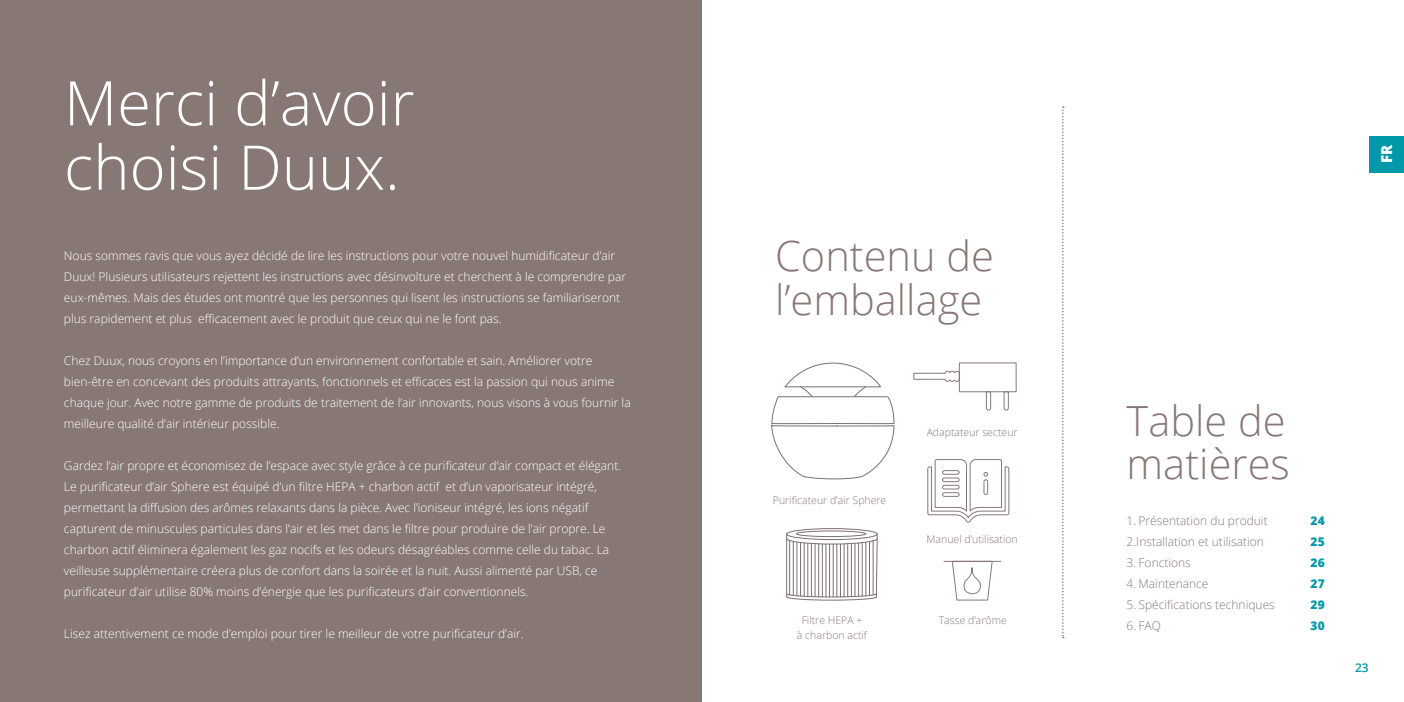
<style>
.page{position:relative;width:1404px;height:702px;background:#fff}
.page>*{position:absolute;margin:0;border:0;box-sizing:border-box;transform-origin:0 0}
.t1{font:300 61.5px/64.2px "Open Sans";color:#fff}
.t2{font:300 41.55px/43.3px "Open Sans";color:#887875}
.t3{font:800 15px "Open Sans";color:#fff}
.t4{font:300 12px/21px "Open Sans";color:#fff}
.t5{font:300 12px "Open Sans";color:#887875}
.t6{font:800 12px "Open Sans";color:#0099a9}
.t7{font:600 12px "Open Sans";color:#0099a9}
.t8{font:300 10.5px "Open Sans";color:#887875}
</style>
<div class="page">
<div style="left:0;top:0;width:702px;height:702px;background:#887875"></div>
<div style="left:1369px;top:136px;width:34px;height:36px;background:#0099a9"></div>
<svg style="left:927px;top:459px;width:82px;height:64px"></svg>
<svg style="left:771px;top:362px;width:123px;height:117px"></svg>
<svg style="left:1003px;top:392px;width:5px;height:18px"></svg>
<svg style="left:985px;top:392px;width:6px;height:18px"></svg>
<svg style="left:913px;top:370px;width:45px;height:12px"></svg>
<div style="left:958px;top:362px;width:58px;height:30px;border:1px solid #887875"></div>
<svg style="left:786px;top:532px;width:91px;height:68px"></svg>
<svg style="left:786px;top:528px;width:91px;height:11px"></svg>
<div style="left:786px;top:528px;width:91px;height:12px;border:1px solid #7b706f;border-radius:50%"></div>
<svg style="left:796px;top:531px;width:69px;height:5px"></svg>
<div style="left:796px;top:530px;width:69px;height:7px;border:1px solid #7b706f;border-radius:50%"></div>
<svg style="left:1062px;top:106px;width:1px;height:532px"></svg>
<svg style="left:943px;top:560px;width:58px;height:41px"></svg>
<div style="left:963px;top:567px;width:18px;height:27px;border:1px solid #887875;border-radius:8px"></div>
<h1 class="t1" style="left:64px;top:69px;width:352px">Merci d’avoir choisi Duux.</h1>
<p class="t4" style="left:64px;top:245px;width:563px">Nous sommes ravis que vous ayez décidé de lire les instructions pour votre nouvel humidificateur d’air Duux! Plusieurs utilisateurs rejettent les instructions avec désinvolture et cherchent à le comprendre par eux-mêmes. Mais des études ont montré que les personnes qui lisent les instructions se familiariseront plus rapidement et plus efficacement avec le produit que ceux qui ne le font pas.</p>
<p class="t4" style="left:64px;top:350px;width:568px">Chez Duux, nous croyons en l’importance d’un environnement confortable et sain. Améliorer votre bien-être en concevant des produits attrayants, fonctionnels et efficaces est la passion qui nous anime chaque jour. Avec notre gamme de produits de traitement de l’air innovants, nous visons à vous fournir la meilleure qualité d’air intérieur possible.</p>
<p class="t4" style="left:64px;top:455px;width:558px">Gardez l’air propre et économisez de l’espace avec style grâce à ce purificateur d’air compact et élégant.<br>Le purificateur d’air Sphere est équipé d’un filtre HEPA + charbon actif et d’un vaporisateur intégré, permettant la diffusion des arômes relaxants dans la pièce. Avec l’ioniseur intégré, les ions négatif capturent de minuscules particules dans l’air et les met dans le filtre pour produire de l’air propre. Le charbon actif éliminera également les gaz nocifs et les odeurs désagréables comme celle du tabac. La veilleuse supplémentaire créera plus de confort dans la soirée et la nuit. Aussi alimenté par USB, ce purificateur d’air utilise 80% moins d’énergie que les purificateurs d’air conventionnels.</p>
<p class="t4" style="left:64px;top:623px;width:461px">Lisez attentivement ce mode d’emploi pour tirer le meilleur de votre purificateur d’air.</p>
<h2 class="t2" style="left:775px;top:233px;width:220px">Contenu de l’emballage</h2>
<p class="t8" style="left:772px;top:493px;width:115px">Purificateur d’air Sphere</p>
<p class="t8" style="left:926px;top:424px;width:92px">Adaptateur secteur</p>
<p class="t8" style="left:926px;top:532px;width:93px">Manuel d’utilisation</p>
<p class="t8" style="left:801px;top:613px;width:62px">Filtre HEPA +</p>
<p class="t8" style="left:938px;top:613px;width:69px">Tasse d’arôme</p>
<p class="t8" style="left:797px;top:628px;width:72px">à charbon actif</p>
<p class="t3" style="left:1374px;top:163px;width:20px;rotate:-90deg">FR</p>
<h2 class="t2" style="left:1126px;top:398px;width:165px">Table de matières</h2>
<p class="t5" style="left:1126px;top:512px;width:143px">1. Présentation du produit</p>
<p class="t6" style="left:1310px;top:511px;width:16px">24</p>
<p class="t5" style="left:1126px;top:533px;width:139px">2.Installation et utilisation</p>
<p class="t6" style="left:1310px;top:532px;width:16px">25</p>
<p class="t5" style="left:1126px;top:554px;width:66px">3. Fonctions</p>
<p class="t6" style="left:1310px;top:553px;width:16px">26</p>
<p class="t5" style="left:1126px;top:575px;width:83px">4. Maintenance</p>
<p class="t6" style="left:1310px;top:574px;width:16px">27</p>
<p class="t5" style="left:1126px;top:596px;width:150px">5. Spécifications techniques</p>
<p class="t6" style="left:1310px;top:595px;width:16px">29</p>
<p class="t5" style="left:1126px;top:617px;width:36px">6. FAQ</p>
<p class="t6" style="left:1310px;top:616px;width:16px">30</p>
<p class="t7" style="left:1354px;top:659px;width:15px">23</p>
</div>
